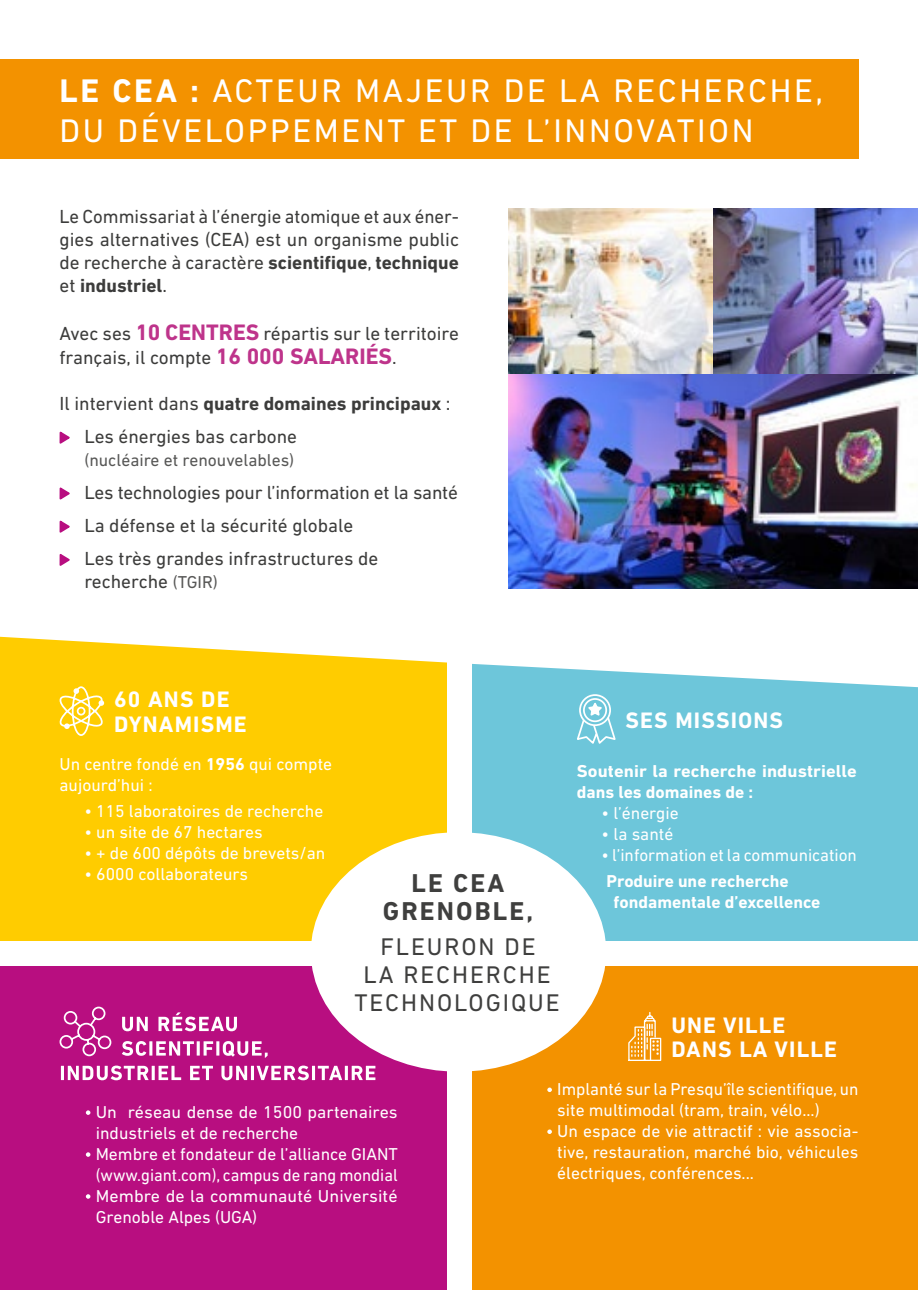
<style>
.page{position:relative;width:918px;height:1290px;background:#fff}
.page>*{position:absolute;margin:0;border:0;box-sizing:border-box;transform-origin:0 0}
.t1{font:33.25px/39.9px "DIN Next LT Pro";letter-spacing:.08em;color:#fff}
.t2{font:700 26.25px/28px "DIN Next LT Pro";letter-spacing:.08em;color:#3f3f3e;text-align:center}
.t3{font:24.5px/28px "DIN Next LT Pro";letter-spacing:.08em;color:#3f3f3e;text-align:center}
.t4{font:700 22.75px/24.5px "DIN Next LT Pro";letter-spacing:.05em;color:#fff}
.t5{font:19.25px/23.1px "DIN Next LT Pro";color:#3c3c3b}
.t6{font:17.5px/21px "DIN Next LT Pro";color:#fff}
.t7{font:700 17.5px/21px "DIN Next LT Pro";color:#fff;scale:1.05 1}
.t8{font:700 17.5px/21px "DIN Next LT Pro";color:#fff}
.t9{font:17.5px "DIN Next LT Pro";color:#575756}
.s1{font-weight:700}
.s2{font-weight:700;font-size:22.75px;color:#be348b}
.s3{font-size:17.5px;color:#575756}
</style>
<div class="page">
<div style="left:0;top:637px;width:446px;height:304px;background:#fc0"></div>
<div style="left:0;top:952px;width:458px;height:338px;background:#b80e80"></div>
<div style="left:472px;top:663px;width:446px;height:278px;background:#6dc6da"></div>
<div style="left:458px;top:954px;width:460px;height:336px;background:#f39200"></div>
<div style="left:0;top:60px;width:858px;height:99px;background:#f39200"></div>
<svg style="left:59px;top:431px;width:11px;height:13px"></svg>
<svg style="left:59px;top:487px;width:11px;height:13px"></svg>
<svg style="left:59px;top:520px;width:11px;height:13px"></svg>
<svg style="left:59px;top:554px;width:11px;height:12px"></svg>
<img style="left:508px;top:208px;width:410px;height:380px">
<div style="left:0;top:941px;width:918px;height:25px;background:#fff"></div>
<div style="left:446px;top:645px;width:25px;height:645px;background:#fff"></div>
<div style="left:311px;top:832px;width:295px;height:239px;background:#fff;border-radius:50%"></div>
<svg style="left:628px;top:1012px;width:34px;height:49px"></svg>
<svg style="left:56px;top:685px;width:50px;height:52px;background:#ffd73b"></svg>
<svg style="left:575px;top:693px;width:42px;height:53px"></svg>
<svg style="left:59px;top:1006px;width:53px;height:51px"></svg>
<svg style="left:61px;top:1065px;width:314px;height:15px"></svg>
<svg style="left:122px;top:1017px;width:26px;height:14px"></svg>
<svg style="left:122px;top:1041px;width:146px;height:17px"></svg>
<svg style="left:158px;top:1012px;width:79px;height:19px"></svg>
<svg style="left:86px;top:1110px;width:4px;height:5px"></svg>
<svg style="left:86px;top:1152px;width:4px;height:5px"></svg>
<svg style="left:86px;top:1194px;width:4px;height:5px"></svg>
<svg style="left:547px;top:1087px;width:5px;height:5px"></svg>
<svg style="left:547px;top:1129px;width:5px;height:5px"></svg>
<h1 class="t1" style="left:60px;top:70px;width:765px"><span class="s1">LE CEA :</span> ACTEUR MAJEUR DE LA RECHERCHE,<br>DU DÉVELOPPEMENT ET DE L’INNOVATION</h1>
<p class="t5" style="left:60px;top:204px;width:401px;text-align:justify">Le Commissariat à l’énergie atomique et aux éner&shy;gies alternatives (CEA) est un organisme public de recherche à caractère <span class="s1">scientifique</span>, <span class="s1">technique </span>et <span class="s1">industriel</span>.</p>
<p class="t5" style="left:60px;top:322px;width:401px">Avec ses <span class="s2">10 CENTRES</span> répartis sur le territoire français, il compte <span class="s2">16 000 SALARIÉS</span>.</p>
<p class="t5" style="left:84px;top:386px;width:368px;line-height:33.1px;text-indent:-25px">Il intervient dans <span class="s1">quatre domaines principaux</span> :<br>Les énergies bas carbone</p>
<p class="t9" style="left:84px;top:450px;width:211px">(nucléaire et renouvelables)</p>
<p class="t5" style="left:84px;top:476px;width:375px;line-height:33.1px">Les technologies pour l’information et la santé<br>La défense et la sécurité globale<br>Les très grandes infrastructures de</p>
<p class="t5" style="left:84px;top:570px;width:135px">recherche <span class="s3">(TGIR)</span></p>
<h3 class="t4" style="left:114px;top:687px;width:134px">60 ANS DE<br>DYNAMISME</h3>
<p class="t6" style="left:60px;top:753px;width:274px">Un centre fondé en <span class="s1">1956</span> qui compte aujourd’hui :</p>
<p class="t6" style="left:84px;top:800px;width:241px">• 115 laboratoires de recherche</p>
<p class="t6" style="left:84px;top:821px;width:180px">• un site de 67 hectares</p>
<p class="t6" style="left:84px;top:842px;width:243px">• + de 600 dépôts de brevets/an</p>
<p class="t6" style="left:84px;top:863px;width:165px">• 6000 collaborateurs</p>
<h2 class="t2" style="left:383px;top:868px;width:152px">LE CEA<br>GRENOBLE,</h2>
<h3 class="t3" style="left:354px;top:932px;width:207px">FLEURON DE<br>LA RECHERCHE<br>TECHNOLOGIQUE</h3>
<h3 class="t4" style="left:625px;top:707px;width:159px">SES MISSIONS</h3>
<p class="t7" style="left:577px;top:760px;width:268px">Soutenir la recherche industrielle dans les domaines de :</p>
<p class="t6" style="left:601px;top:802px;width:79px">• l’énergie</p>
<p class="t6" style="left:601px;top:823px;width:73px">• la santé</p>
<p class="t6" style="left:601px;top:844px;width:257px">• l’information et la communication</p>
<p class="t8" style="left:613px;top:870px;width:208px;text-indent:-7px">Produire une recherche fondamentale d’excellence</p>
<h3 class="t4" style="left:671px;top:1012px;width:167px">UNE VILLE<br>DANS LA VILLE</h3>
<p class="t6" style="left:96px;top:1101px;width:304px">Un réseau dense de 1500 partenaires industriels et de recherche<br>Membre et fondateur de l’alliance GIANT (www.giant.com), campus de rang mondial Membre de la communauté Université Grenoble Alpes (UGA)</p>
<p class="t6" style="left:557px;top:1078px;width:303px">Implanté sur la Presqu’île scientifique, un site multimodal (tram, train, vélo...)<br>Un espace de vie attractif : vie associa&shy;tive, restauration, marché bio, véhicules électriques, conférences...</p>
</div>
